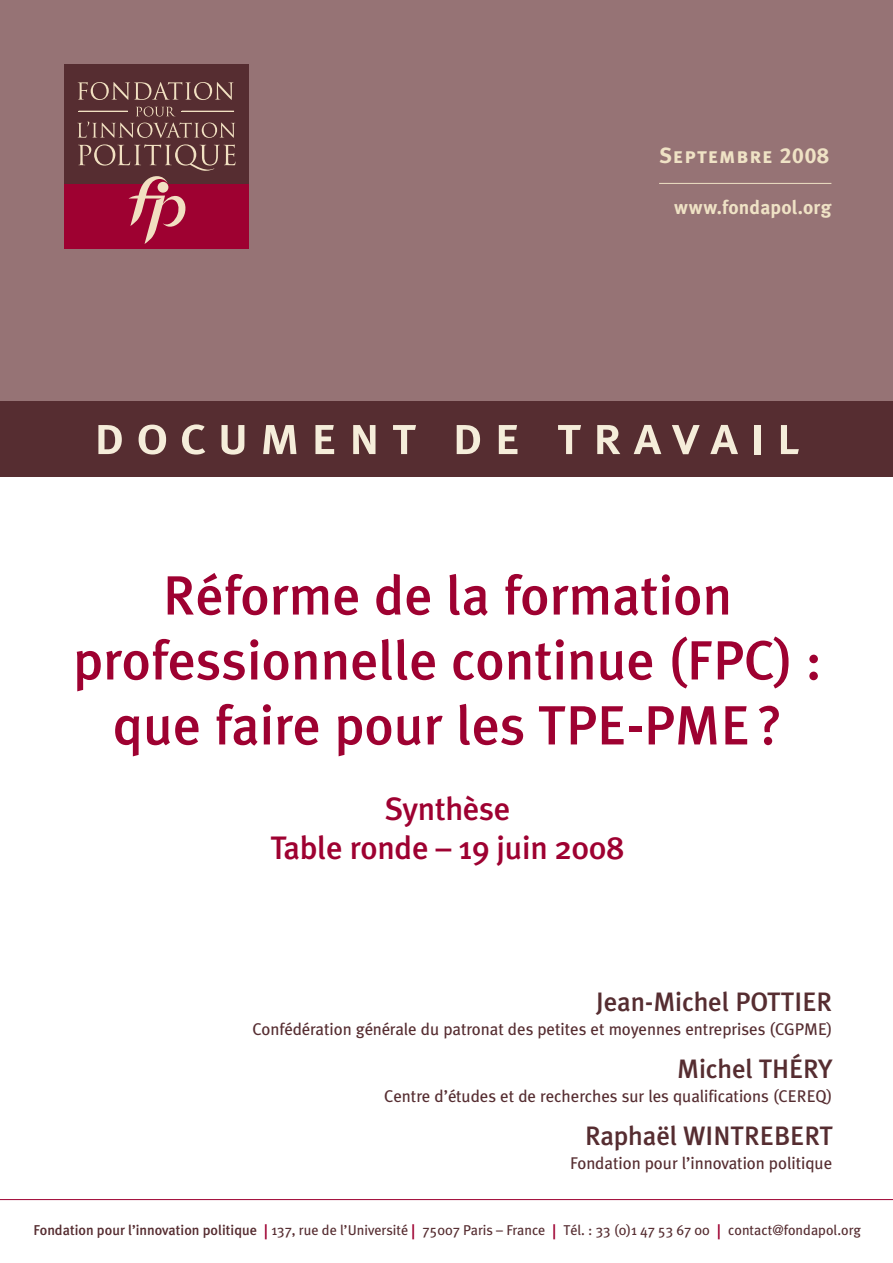
<style>
.page{position:relative;width:893px;height:1263px;background:#fff}
.page>*{position:absolute;margin:0;border:0;box-sizing:border-box;transform-origin:0 0}
.t1{font:500 55.2px/64.9px "Meta Plus";color:#9e0131;text-align:center}
.t2{font:54.75px "Meta Plus Medium Caps";letter-spacing:.2em;color:#f5edda}
.t3{font:500 32.55px/39px "Meta Plus";letter-spacing:-.01em;color:#9e0131;text-align:center}
.t4{font:500 26.7px "Meta Plus";letter-spacing:-.005em;color:#562d31}
.t5{font:21.75px "Meta Plus Bold Caps";letter-spacing:.04em;color:#efe2c5}
.t6{font:700 19.35px "Meta Plus";letter-spacing:.01em;color:#efe2c5}
.t7{font:16.95px "Meta Plus";letter-spacing:-.005em;color:#562d31}
.t8{font:14.25px "Meta Plus";color:#562d31}
.s1{font-weight:500}
.s2{font-size:19.5px;color:#9e0131}
</style>
<div class="page">
<div style="left:0;top:0;width:893px;height:476px;background:#967375"></div>
<div style="left:64px;top:183px;width:185px;height:66px;background:#9e0131"></div>
<div style="left:64px;top:64px;width:185px;height:119px;background:#562d31"></div>
<svg style="left:78px;top:82px;width:155px;height:18px"></svg>
<svg style="left:77px;top:107px;width:158px;height:31px"></svg>
<hr style="left:79px;top:111px;width:49px;height:1px;background:#f1e0c1">
<hr style="left:182px;top:111px;width:52px;height:1px;background:#f1e0c1">
<svg style="left:78px;top:144px;width:158px;height:100px"></svg>
<div style="left:0;top:401px;width:893px;height:75px;background:#562d31"></div>
<hr style="left:659px;top:183px;width:172px;height:1px;background:#efe2c5">
<hr style="left:0;top:1199px;width:893px;height:1px;background:#9e0131">
<p class="t5" style="left:659px;top:143px;width:171px">Septembre 2008</p>
<p class="t6" style="left:674px;top:196px;width:159px">www.fondapol.org</p>
<h2 class="t2" style="left:94px;top:403px;width:707px">document de travail</h2>
<h1 class="t1" style="left:73px;top:562px;width:750px">Réforme de la formation professionnelle continue (FPC) : que faire pour les TPE-PME?</h1>
<h3 class="t3" style="left:270px;top:789px;width:356px">Synthèse<br>Table ronde – 19 juin 2008</h3>
<h3 class="t4" style="left:596px;top:986px;width:238px">Jean-Michel POTTIER</h3>
<p class="t7" style="left:252px;top:1019px;width:581px">Confédération générale du patronat des petites et moyennes entreprises (CGPME)</p>
<h3 class="t4" style="left:677px;top:1053px;width:157px">Michel THÉRY</h3>
<p class="t7" style="left:384px;top:1087px;width:450px">Centre d’études et de recherches sur les qualifications (CEREQ)</p>
<h3 class="t4" style="left:585px;top:1120px;width:249px">Raphaël WINTREBERT</h3>
<p class="t7" style="left:570px;top:1154px;width:264px">Fondation pour l’innovation politique</p>
<p class="t8" style="left:33px;top:1221px;width:829px"><span class="s1">Fondation pour l’innovation politique</span> <span class="s2">|</span> 137, rue de l’Université <span class="s2">|</span> 75007 Paris – France <span class="s2">|</span> Tél. : 33 (0)1 47 53 67 00 <span class="s2">|</span> contact@fondapol.org</p>
</div>
